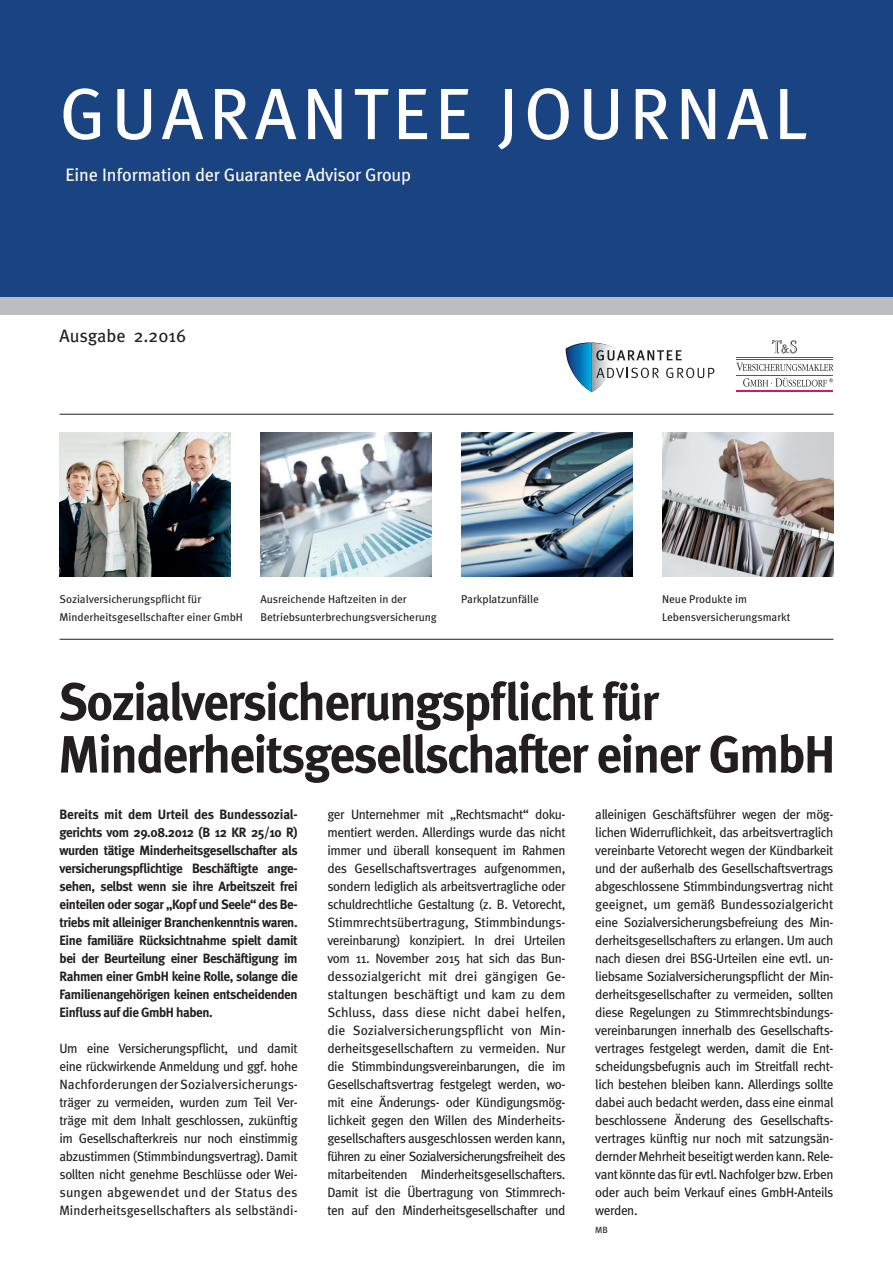
<style>
.page{position:relative;width:893px;height:1263px;background:#fff}
.page>*{position:absolute;margin:0;border:0;box-sizing:border-box;transform-origin:0 0}
.t1{font:72.75px "Meta";letter-spacing:.08em;color:#fff}
.t2{font:700 52.5px/52.5px "Meta";letter-spacing:-.03em;color:#231f20;scale:.96 1}
.t3{font:18px "Meta";letter-spacing:-.01em;color:#fff}
.t4{font:18px "Meta";color:#231f20}
.t5{font:13.5px/18px "Meta";letter-spacing:-.03em;color:#231f20;text-align:justify}
.t6{font:700 13.5px/18px "Meta";letter-spacing:-.03em;color:#231f20;text-align:justify}
.t7{font:11.25px/18px "Meta";color:#231f20}
.t8{font:9px "Meta";color:#231f20}
</style>
<div class="page">
<div style="left:0;top:0;width:893px;height:297px;background:#1a4382"></div>
<div style="left:0;top:297px;width:893px;height:18px;background:#bcbdc0"></div>
<hr style="left:60px;top:414px;width:773px;height:1px;background:#231f20">
<hr style="left:60px;top:639px;width:773px;height:1px;background:#231f20">
<img style="left:60px;top:432px;width:171px;height:144px">
<img style="left:260px;top:432px;width:172px;height:144px">
<img style="left:461px;top:432px;width:172px;height:144px">
<img style="left:662px;top:432px;width:171px;height:144px">
<svg style="left:736px;top:363px;width:97px;height:8px"></svg>
<svg style="left:772px;top:340px;width:25px;height:13px"></svg>
<svg style="left:743px;top:378px;width:90px;height:9px"></svg>
<hr style="left:736px;top:358px;width:97px;height:1px;background:#c71e66">
<hr style="left:736px;top:359px;width:97px;height:1px;background:#c71e66">
<hr style="left:736px;top:375px;width:97px;height:1px;background:#c71e66">
<hr style="left:736px;top:390px;width:97px;height:1px;background:#c71e66">
<hr style="left:736px;top:392px;width:97px;height:1px;background:#c71e66">
<svg style="left:566px;top:342px;width:148px;height:50px"></svg>
<h1 class="t1" style="left:60px;top:71px;width:749px">GUARANTEE JOURNAL</h1>
<h3 class="t3" style="left:65px;top:164px;width:347px">Eine Information der Guarantee Advisor Group</h3>
<h3 class="t4" style="left:60px;top:325px;width:128px">Ausgabe 2.2016</h3>
<p class="t7" style="left:60px;top:590px;width:185px">Sozialversicherungspflicht für<br>Minderheitsgesellschafter einer GmbH</p>
<p class="t7" style="left:260px;top:590px;width:178px">Ausreichende Haftzeiten in der<br>Betriebsunterbrechungsversicherung</p>
<p class="t7" style="left:461px;top:590px;width:79px">Parkplatzunfälle</p>
<p class="t7" style="left:662px;top:590px;width:130px">Neue Produkte im<br>Lebensversicherungsmarkt</p>
<h2 class="t2" style="left:58px;top:675px;width:811px">Sozialversicherungspflicht für<br>Minderheitsgesellschafter einer GmbH</h2>
<p class="t6" style="left:60px;top:805px;width:240px">Bereits mit dem Urteil des Bundessozial&shy;gerichts vom 29.08.2012 (B 12 KR 25/10 R) wurden tätige Minderheitsgesellschafter als versicherungspflichtige Beschäftigte ange&shy;sehen, selbst wenn sie ihre Arbeitszeit frei einteilen oder sogar „Kopf und Seele“ des Be&shy;triebs mit alleiniger Branchenkenntnis waren.<br>Eine familiäre Rücksichtnahme spielt damit bei der Beurteilung einer Beschäftigung im Rahmen einer GmbH keine Rolle, solange die Familienangehörigen keinen entscheidenden Einfluss auf die GmbH haben.</p>
<p class="t5" style="left:60px;top:1039px;width:240px">Um eine Versicherungspflicht, und damit eine rückwirkende Anmeldung und ggf. hohe Nachforderungen der Sozialversicherungs&shy;träger zu vermeiden, wurden zum Teil Ver&shy;träge mit dem Inhalt geschlossen, zukünftig im Gesellschafterkreis nur noch einstimmig abzustimmen (Stimmbindungsvertrag). Damit sollten nicht genehme Beschlüsse oder Wei&shy;sungen abgewendet und der Status des Minderheitsgesellschafters als selbständi-</p>
<p class="t5" style="left:327px;top:805px;width:240px">ger Unternehmer mit „Rechtsmacht“ doku&shy;mentiert werden. Allerdings wurde das nicht immer und überall konsequent im Rahmen des Gesellschaftsvertrages aufgenommen, sondern lediglich als arbeitsvertragliche oder schuldrechtliche Gestaltung (z. B. Vetorecht, Stimmrechtsübertragung, Stimmbindungs&shy;vereinbarung) konzipiert. In drei Urteilen vom 11. November 2015 hat sich das Bun&shy;dessozialgericht mit drei gängigen Ge&shy;staltungen beschäftigt und kam zu dem Schluss, dass diese nicht dabei helfen, die Sozialversicherungspflicht von Min&shy;derheitsgesellschaftern zu vermeiden. Nur die Stimmbindungsvereinbarungen, die im Gesellschaftsvertrag festgelegt werden, wo&shy;mit eine Änderungs- oder Kündigungsmög&shy;lichkeit gegen den Willen des Minderheits&shy;gesellschafters ausgeschlossen werden kann, führen zu einer Sozialversicherungsfreiheit des mitarbeitenden Minderheitsgesellschafters.<br>Damit ist die Übertragung von Stimmrech&shy;ten auf den Minderheitsgesellschafter und</p>
<p class="t5" style="left:595px;top:805px;width:240px">alleinigen Geschäftsführer wegen der mög&shy;lichen Widerruflichkeit, das arbeitsvertraglich vereinbarte Vetorecht wegen der Kündbarkeit und der außerhalb des Gesellschaftsvertrags abgeschlossene Stimmbindungsvertrag nicht geeignet, um gemäß Bundessozialgericht eine Sozialversicherungsbefreiung des Min&shy;derheitsgesellschafters zu erlangen. Um auch nach diesen drei BSG-Urteilen eine evtl. un&shy;liebsame Sozialversicherungspflicht der Min&shy;derheitsgesellschafter zu vermeiden, sollten diese Regelungen zu Stimmrechtsbindungs&shy;vereinbarungen innerhalb des Gesellschafts&shy;vertrages festgelegt werden, damit die Ent&shy;scheidungsbefugnis auch im Streitfall recht&shy;lich bestehen bleiben kann. Allerdings sollte dabei auch bedacht werden, dass eine einmal beschlossene Änderung des Gesellschafts&shy;vertrages künftig nur noch mit satzungsän&shy;dernder Mehrheit beseitigt werden kann. Rele&shy;vant könnte das für evtl. Nachfolger bzw. Erben oder auch beim Verkauf eines GmbH-Anteils werden.</p>
<p class="t8" style="left:595px;top:1224px;width:14px">MB</p>
</div>
